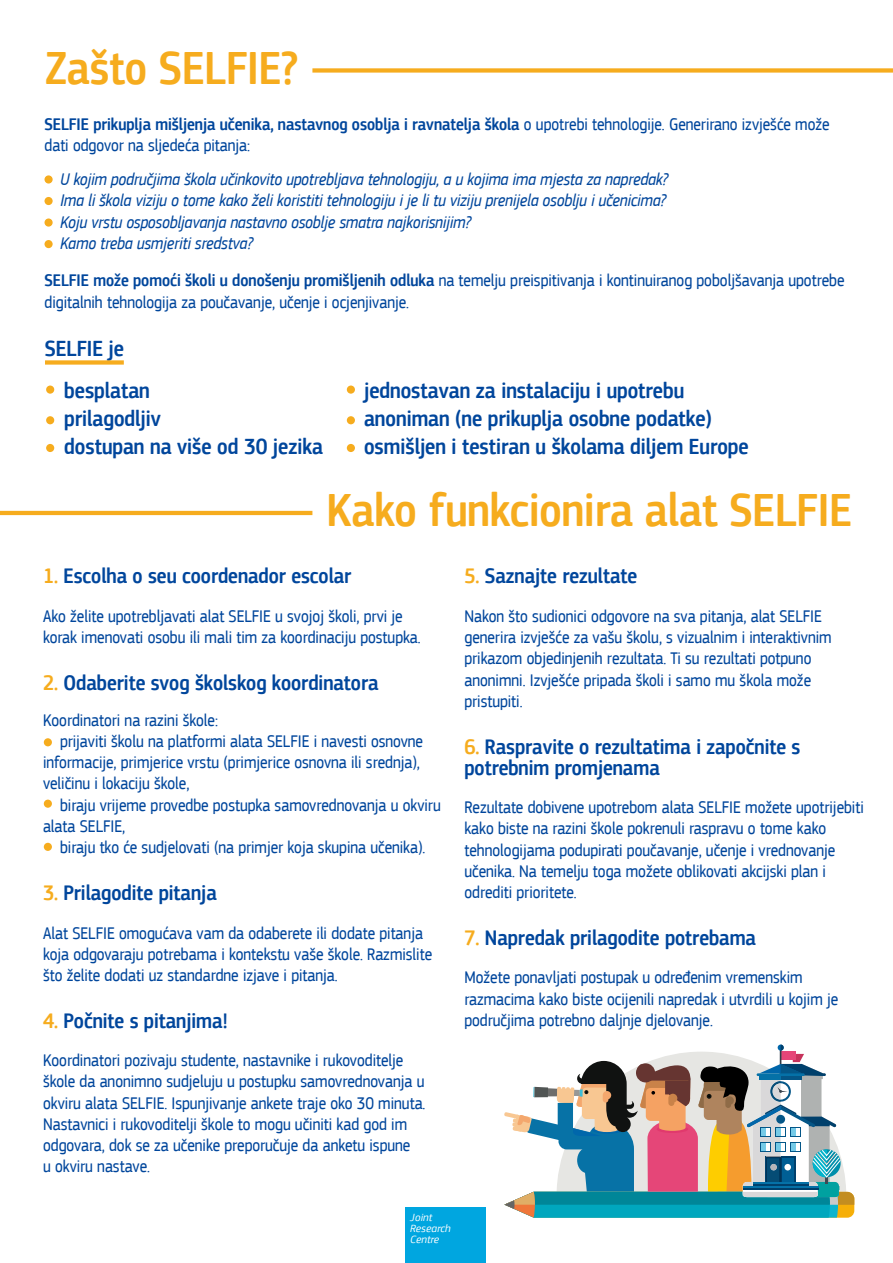
<style>
.page{position:relative;width:893px;height:1263px;background:#fff}
.page>*{position:absolute;margin:0;border:0;box-sizing:border-box;transform-origin:0 0}
.t1{font:500 48.75px "EC Square Sans Cond Pro";color:#f6ac1e}
.t2{font:500 23.1px/27.8px "EC Square Sans Cond Pro";color:#00469c}
.t3{font:500 22.2px/21px "EC Square Sans Cond Pro";color:#00469c}
.t4{font:17.7px/21px "EC Square Sans Cond Pro";color:#00469c}
.t5{font:italic 17.7px/21.3px "EC Square Sans Cond Pro";color:#00469c}
.t6{font:italic 10.95px/11.1px "EC Square Sans Pro";color:#fff}
.s1{font-weight:500}
.s2{color:#f6ac1e}
</style>
<div class="page">
<div style="left:405px;top:1208px;width:81px;height:55px;background:#00a6e0"></div>
<div style="left:46px;top:385px;width:8px;height:9px;background:#f6ac1e;border-radius:50%"></div>
<div style="left:46px;top:416px;width:8px;height:8px;background:#f6ac1e;border-radius:50%"></div>
<div style="left:46px;top:444px;width:8px;height:8px;background:#f6ac1e;border-radius:50%"></div>
<div style="left:347px;top:385px;width:8px;height:9px;background:#f6ac1e;border-radius:50%"></div>
<div style="left:347px;top:416px;width:8px;height:8px;background:#f6ac1e;border-radius:50%"></div>
<div style="left:347px;top:444px;width:8px;height:8px;background:#f6ac1e;border-radius:50%"></div>
<svg style="left:504px;top:1044px;width:350px;height:174px"></svg>
<div style="left:44px;top:738px;width:8px;height:8px;background:#f6ac1e;border-radius:50%"></div>
<div style="left:44px;top:800px;width:8px;height:8px;background:#f6ac1e;border-radius:50%"></div>
<div style="left:44px;top:843px;width:8px;height:8px;background:#f6ac1e;border-radius:50%"></div>
<hr style="left:0;top:511px;width:312px;height:4px;background:#f6ac1e">
<div style="left:312px;top:68px;width:581px;height:5px;background:#f6ac1e"></div>
<div style="left:45px;top:175px;width:8px;height:9px;background:#f6ac1e;border-radius:50%"></div>
<div style="left:45px;top:197px;width:8px;height:8px;background:#f6ac1e;border-radius:50%"></div>
<div style="left:45px;top:218px;width:8px;height:9px;background:#f6ac1e;border-radius:50%"></div>
<div style="left:45px;top:240px;width:8px;height:8px;background:#f6ac1e;border-radius:50%"></div>
<div style="left:45px;top:360px;width:79px;height:5px;background:#f6ac1e"></div>
<h1 class="t1" style="left:45px;top:40px;width:254px">Zašto SELFIE?</h1>
<p class="t4" style="left:45px;top:113px;width:787px"><span class="s1">SELFIE prikuplja mišljenja učenika, nastavnog osoblja i ravnatelja škola</span> o upotrebi tehnologije. Generirano izvješće može dati odgovor na sljedeća pitanja:</p>
<p class="t5" style="left:60px;top:169px;width:609px">U kojim područjima škola učinkovito upotrebljava tehnologiju, a u kojima ima mjesta za napredak?<br>Ima li škola viziju o tome kako želi koristiti tehnologiju i je li tu viziju prenijela osoblju i učenicima?<br>Koju vrstu osposobljavanja nastavno osoblje smatra najkorisnijim?<br>Kamo treba usmjeriti sredstva?</p>
<p class="t4" style="left:45px;top:270px;width:801px"><span class="s1">SELFIE može pomoći školi u donošenju promišljenih odluka</span> na temelju preispitivanja i kontinuiranog poboljšavanja upotrebe digitalnih tehnologija za poučavanje, učenje i ocjenjivanje.</p>
<h2 class="t2" style="left:45px;top:335px;width:81px">SELFIE je</h2>
<h2 class="t2" style="left:64px;top:377px;width:260px">besplatan<br>prilagodljiv<br>dostupan na više od 30 jezika</h2>
<h2 class="t2" style="left:364px;top:377px;width:386px">jednostavan za instalaciju i upotrebu anoniman (ne prikuplja osobne podatke) osmišljen i testiran u školama diljem Europe</h2>
<h1 class="t1" style="left:327px;top:482px;width:526px">Kako funkcionira alat SELFIE</h1>
<p class="t3" style="left:43px;top:566px;width:310px"><span class="s2">1.</span> Escolha o seu coordenador escolar</p>
<p class="t4" style="left:43px;top:606px;width:379px">Ako želite upotrebljavati alat SELFIE u svojoj školi, prvi je korak imenovati osobu ili mali tim za koordinaciju postupka.</p>
<p class="t3" style="left:43px;top:673px;width:337px"><span class="s2">2.</span> Odaberite svog školskog koordinatora</p>
<p class="t4" style="left:43px;top:709px;width:177px">Koordinatori na razini škole:</p>
<p class="t4" style="left:60px;top:731px;width:365px">prijaviti školu na platformi alata SELFIE i navesti osnovne</p>
<p class="t4" style="left:43px;top:752px;width:378px">informacije, primjerice vrstu (primjerice osnovna ili srednja),</p>
<p class="t4" style="left:43px;top:773px;width:148px">veličinu i lokaciju škole,</p>
<p class="t4" style="left:60px;top:794px;width:382px">biraju vrijeme provedbe postupka samovrednovanja u okviru</p>
<p class="t4" style="left:43px;top:816px;width:84px">alata SELFIE,</p>
<p class="t4" style="left:60px;top:837px;width:367px">biraju tko će sudjelovati (na primjer koja skupina učenika).</p>
<p class="t3" style="left:43px;top:882px;width:175px"><span class="s2">3.</span> Prilagodite pitanja</p>
<p class="t4" style="left:43px;top:922px;width:391px">Alat SELFIE omogućava vam da odaberete ili dodate pitanja koja odgovaraju potrebama i kontekstu vaše škole. Razmislite što želite dodati uz standardne izjave i pitanja.</p>
<p class="t3" style="left:43px;top:1010px;width:186px"><span class="s2">4.</span> Počnite s pitanjima!</p>
<p class="t4" style="left:43px;top:1050px;width:384px">Koordinatori pozivaju studente, nastavnike i rukovoditelje škole da anonimno sudjeluju u postupku samovrednovanja u okviru alata SELFIE. Ispunjivanje ankete traje oko 30 minuta.<br>Nastavnici i rukovoditelji škole to mogu učiniti kad god im odgovara, dok se za učenike preporučuje da anketu ispune<br>u okviru nastave.</p>
<p class="t3" style="left:464px;top:566px;width:174px"><span class="s2">5.</span> Saznajte rezultate</p>
<p class="t4" style="left:464px;top:606px;width:369px">Nakon što sudionici odgovore na sva pitanja, alat SELFIE generira izvješće za vašu školu, s vizualnim i interaktivnim prikazom objedinjenih rezultata. Ti su rezultati potpuno anonimni. Izvješće pripada školi i samo mu škola može pristupiti.</p>
<p class="t3" style="left:464px;top:736px;width:337px"><span class="s2">6.</span> Raspravite o rezultatima i započnite s potrebnim promjenama</p>
<p class="t4" style="left:464px;top:797px;width:401px">Rezultate dobivene upotrebom alata SELFIE možete upotrijebiti kako biste na razini škole pokrenuli raspravu o tome kako tehnologijama podupirati poučavanje, učenje i vrednovanje učenika. Na temelju toga možete oblikovati akcijski plan i odrediti prioritete.</p>
<p class="t3" style="left:464px;top:927px;width:293px"><span class="s2">7.</span> Napredak prilagodite potrebama</p>
<p class="t4" style="left:464px;top:967px;width:375px">Možete ponavljati postupak u određenim vremenskim razmacima kako biste ocijenili napredak i utvrdili u kojim je područjima potrebno daljnje djelovanje.</p>
<p class="t6" style="left:410px;top:1211px;width:42px">Joint<br>Research<br>Centre</p>
</div>
